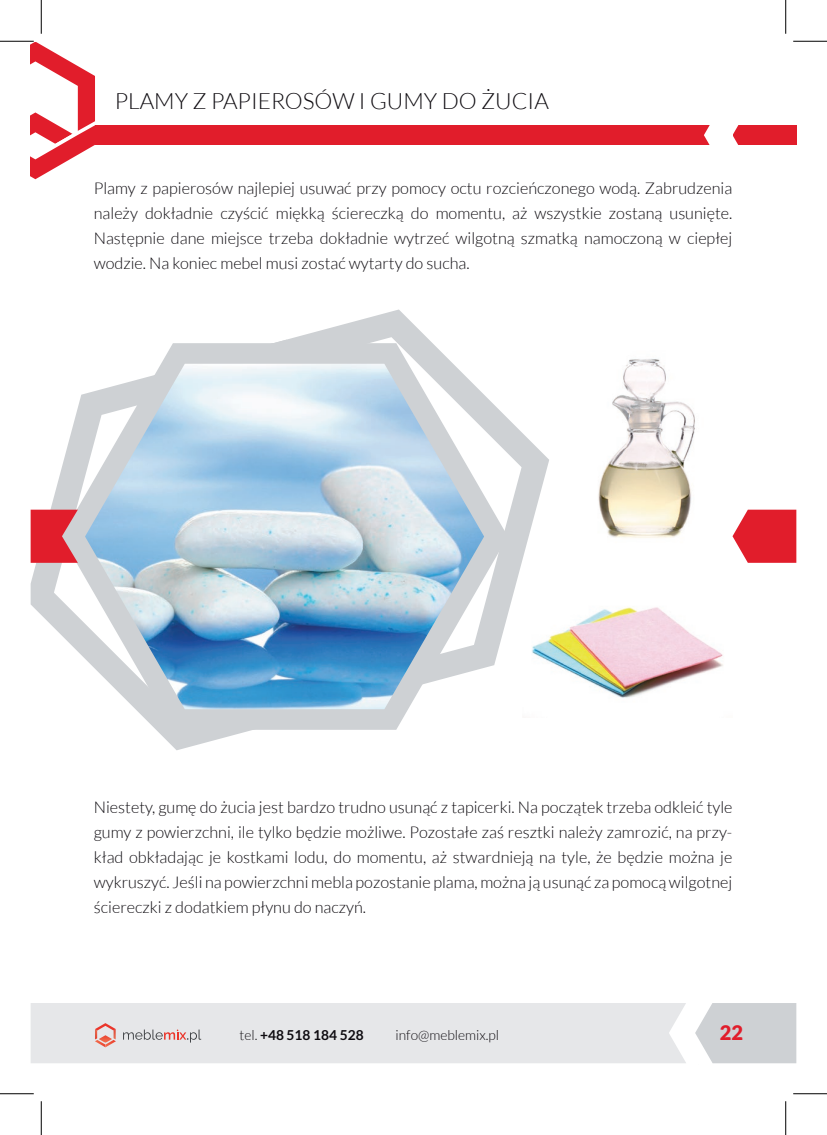
<style>
.page{position:relative;width:827px;height:1135px;background:#fff}
.page>*{position:absolute;margin:0;border:0;box-sizing:border-box;transform-origin:0 0}
.t1{font:300 22.5px "Lato";color:#0e0b10}
.t2{font:900 20px "Lato";color:#e11d2b}
.t3{font:300 16.25px/25px "Lato";color:#0e0b10;text-align:justify}
.t4{font:700 13.75px "Lato";color:#0e0b10}
.t5{font:300 13.75px "Lato";color:#0e0b10}
.s1{font-weight:300}
</style>
<div class="page">
<div style="left:31px;top:1003px;width:655px;height:60px;background:#e6e7e9"></div>
<svg style="left:123px;top:1029px;width:78px;height:13px"></svg>
<svg style="left:95px;top:1023px;width:21px;height:24px"></svg>
<svg style="left:31px;top:42px;width:64px;height:138px"></svg>
<div style="left:95px;top:125px;width:701px;height:20px;background:#e11d2b"></div>
<svg style="left:704px;top:32px;width:83px;height:113px"></svg>
<svg style="left:695px;top:1003px;width:101px;height:61px;background:#d2d5d8"></svg>
<svg style="left:31px;top:471px;width:221px;height:279px"></svg>
<svg style="left:274px;top:309px;width:275px;height:304px"></svg>
<svg style="left:61px;top:343px;width:447px;height:387px;fill:#d0d4d7"></svg>
<img style="left:85px;top:364px;width:399px;height:345px">
<svg style="left:31px;top:510px;width:47px;height:53px;background:#dd3c48"></svg>
<svg style="left:732px;top:510px;width:64px;height:53px;background:#e43a46"></svg>
<img style="left:598px;top:359px;width:97px;height:179px">
<img style="left:522px;top:577px;width:201px;height:121px">
<hr style="left:0;top:41px;width:34px;height:1px;background:#000">
<hr style="left:793px;top:41px;width:34px;height:1px;background:#000">
<hr style="left:0;top:1093px;width:34px;height:1px;background:#000">
<hr style="left:793px;top:1093px;width:34px;height:1px;background:#000">
<hr style="left:41px;top:0;width:1px;height:34px;background:#000">
<hr style="left:41px;top:1101px;width:1px;height:34px;background:#000">
<hr style="left:785px;top:0;width:1px;height:34px;background:#000">
<hr style="left:785px;top:1101px;width:1px;height:34px;background:#000">
<h1 class="t1" style="left:115px;top:89px;width:435px">PLAMY Z PAPIEROSÓW I GUMY DO ŻUCIA</h1>
<p class="t3" style="left:94px;top:176px;width:640px">Plamy z papierosów najlepiej usuwać przy pomocy octu rozcieńczonego wodą. Zabrudzenia należy dokładnie czyścić miękką ściereczką do momentu, aż wszystkie zostaną usunięte.<br>Następnie dane miejsce trzeba dokładnie wytrzeć wilgotną szmatką namoczoną w ciepłej wodzie. Na koniec mebel musi zostać wytarty do sucha.</p>
<p class="t3" style="left:94px;top:795px;width:640px">Niestety, gumę do żucia jest bardzo trudno usunąć z tapicerki. Na początek trzeba odkleić tyle gumy z powierzchni, ile tylko będzie możliwe. Pozostałe zaś resztki należy zamrozić, na przy&shy;kład obkładając je kostkami lodu, do momentu, aż stwardnieją na tyle, że będzie można je wykruszyć. Jeśli na powierzchni mebla pozostanie plama, można ją usunąć za pomocą wilgotnej ściereczki z dodatkiem płynu do naczyń.</p>
<p class="t4" style="left:239px;top:1027px;width:126px"><span class="s1">tel.</span> +48 518 184 528</p>
<p class="t5" style="left:395px;top:1027px;width:105px">info@meblemix.pl</p>
<p class="t2" style="left:719px;top:1021px;width:25px">22</p>
</div>
